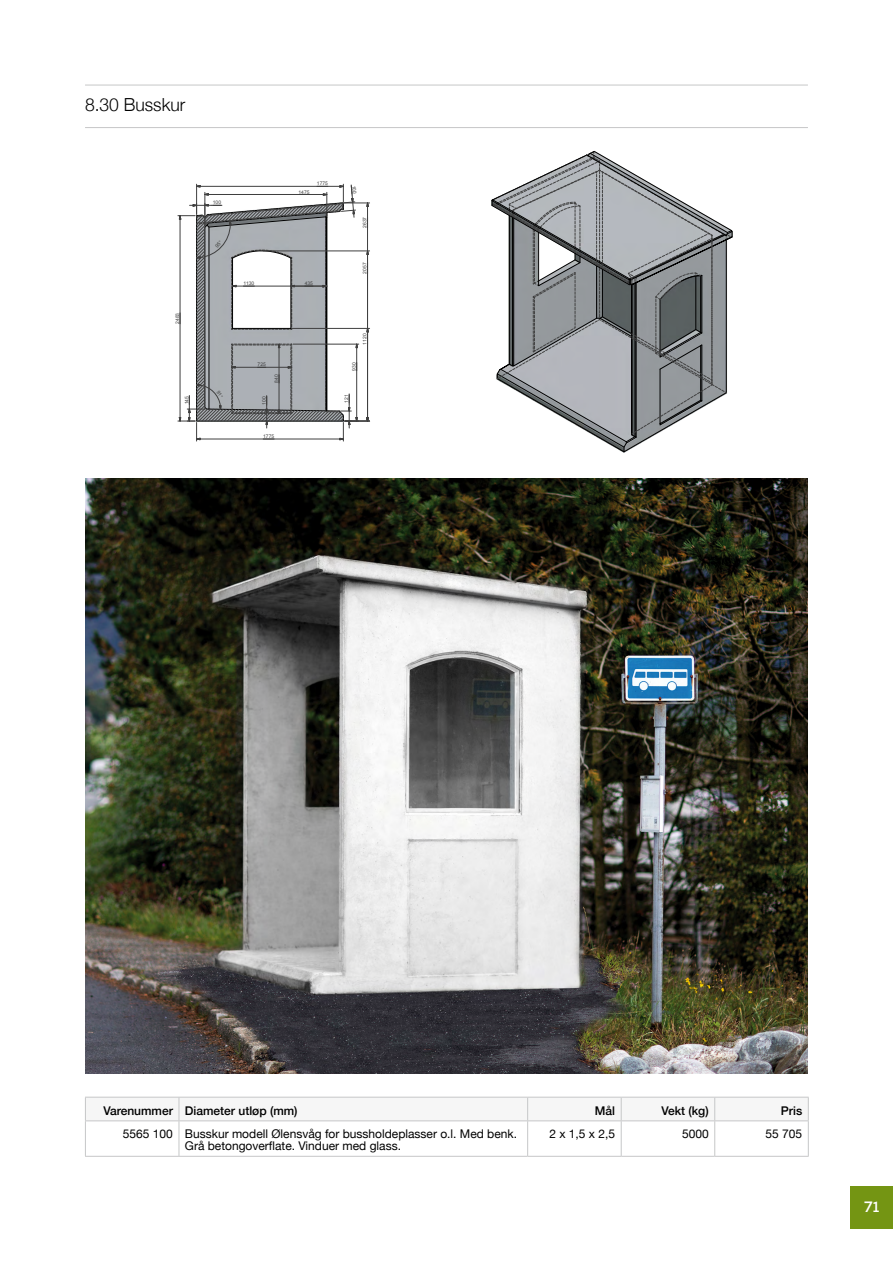
<style>
.page{position:relative;width:893px;height:1263px;background:#fff}
.page>*{position:absolute;margin:0;border:0;box-sizing:border-box;transform-origin:0 0}
.t1{font:300 18px "Helvetica Neue";color:#000}
.t2{font:700 15px "Nexa";color:#fff}
.t3{font:12px/12px "Helvetica Neue";color:#000}
.t4{font:500 12px "Helvetica Neue";color:#000}
.t5{font:4.95px "Arial";letter-spacing:-.005em;color:#3f3f3f}
</style>
<div class="page">
<div style="left:850px;top:1186px;width:43px;height:43px;background:#749513"></div>
<div style="left:85px;top:1097px;width:724px;height:23px;background:#f6f6f6"></div>
<hr style="left:85px;top:1120px;width:94px;height:1px;background:#c6c7c8">
<hr style="left:85px;top:1121px;width:1px;height:35px;background:#c6c7c8">
<hr style="left:179px;top:1120px;width:349px;height:1px;background:#c6c7c8">
<hr style="left:179px;top:1121px;width:1px;height:35px;background:#c6c7c8">
<hr style="left:528px;top:1120px;width:93px;height:1px;background:#c6c7c8">
<hr style="left:527px;top:1121px;width:1px;height:35px;background:#c6c7c8">
<hr style="left:621px;top:1120px;width:94px;height:1px;background:#c6c7c8">
<hr style="left:621px;top:1121px;width:1px;height:35px;background:#c6c7c8">
<hr style="left:715px;top:1120px;width:94px;height:1px;background:#c6c7c8">
<hr style="left:714px;top:1121px;width:1px;height:35px;background:#c6c7c8">
<hr style="left:808px;top:1121px;width:1px;height:35px;background:#c6c7c8">
<hr style="left:85px;top:1156px;width:94px;height:1px;background:#c6c7c8">
<hr style="left:179px;top:1156px;width:349px;height:1px;background:#c6c7c8">
<hr style="left:528px;top:1156px;width:93px;height:1px;background:#c6c7c8">
<hr style="left:621px;top:1156px;width:94px;height:1px;background:#c6c7c8">
<hr style="left:715px;top:1156px;width:94px;height:1px;background:#c6c7c8">
<hr style="left:85px;top:85px;width:723px;height:1px;background:#c6c7c8">
<hr style="left:85px;top:127px;width:723px;height:1px;background:#c6c7c8">
<svg style="left:492px;top:151px;width:241px;height:296px"></svg>
<img style="left:85px;top:478px;width:723px;height:595px">
<svg style="left:178px;top:184px;width:192px;height:257px"></svg>
<h1 class="t1" style="left:85px;top:90px;width:102px">8.30 Busskur</h1>
<p class="t5" style="left:174px;top:324px;width:12px;rotate:-90deg">2483</p>
<p class="t5" style="left:183px;top:404px;width:10px;rotate:-90deg">145</p>
<p class="t5" style="left:213px;top:199px;width:10px">100</p>
<p class="t5" style="left:299px;top:189px;width:12px">1475</p>
<p class="t5" style="left:317px;top:180px;width:12px">1775</p>
<p class="t5" style="left:243px;top:280px;width:12px">1130</p>
<p class="t5" style="left:305px;top:280px;width:10px">435</p>
<p class="t5" style="left:362px;top:228px;width:12px;rotate:-90deg">2637</p>
<p class="t5" style="left:362px;top:274px;width:12px;rotate:-90deg">2057</p>
<p class="t5" style="left:258px;top:361px;width:10px">725</p>
<p class="t5" style="left:261px;top:405px;width:10px;rotate:-90deg">100</p>
<p class="t5" style="left:273px;top:383px;width:10px;rotate:-90deg">840</p>
<p class="t5" style="left:263px;top:433px;width:12px">1775</p>
<p class="t5" style="left:362px;top:345px;width:12px;rotate:-90deg">1120</p>
<p class="t5" style="left:351px;top:371px;width:10px;rotate:-90deg">930</p>
<p class="t5" style="left:343px;top:403px;width:10px;rotate:-90deg">121</p>
<p class="t4" style="left:103px;top:1101px;width:196px">Varenummer Diameter utløp (mm)</p>
<p class="t4" style="left:595px;top:1101px;width:22px">Mål</p>
<p class="t4" style="left:661px;top:1101px;width:49px">Vekt (kg)</p>
<p class="t4" style="left:781px;top:1101px;width:23px">Pris</p>
<p class="t3" style="left:185px;top:1129px;width:334px;text-indent:-62px">5565 100 Busskur modell Ølensvåg for bussholdeplasser o.l. Med benk.<br>Grå betongoverflate. Vinduer med glass.</p>
<p class="t3" style="left:549px;top:1129px;width:67px">2 x 1,5 x 2,5</p>
<p class="t3" style="left:682px;top:1129px;width:28px">5000</p>
<p class="t3" style="left:766px;top:1129px;width:38px">55 705</p>
<p class="t2" style="left:864px;top:1197px;width:16px">71</p>
</div>
